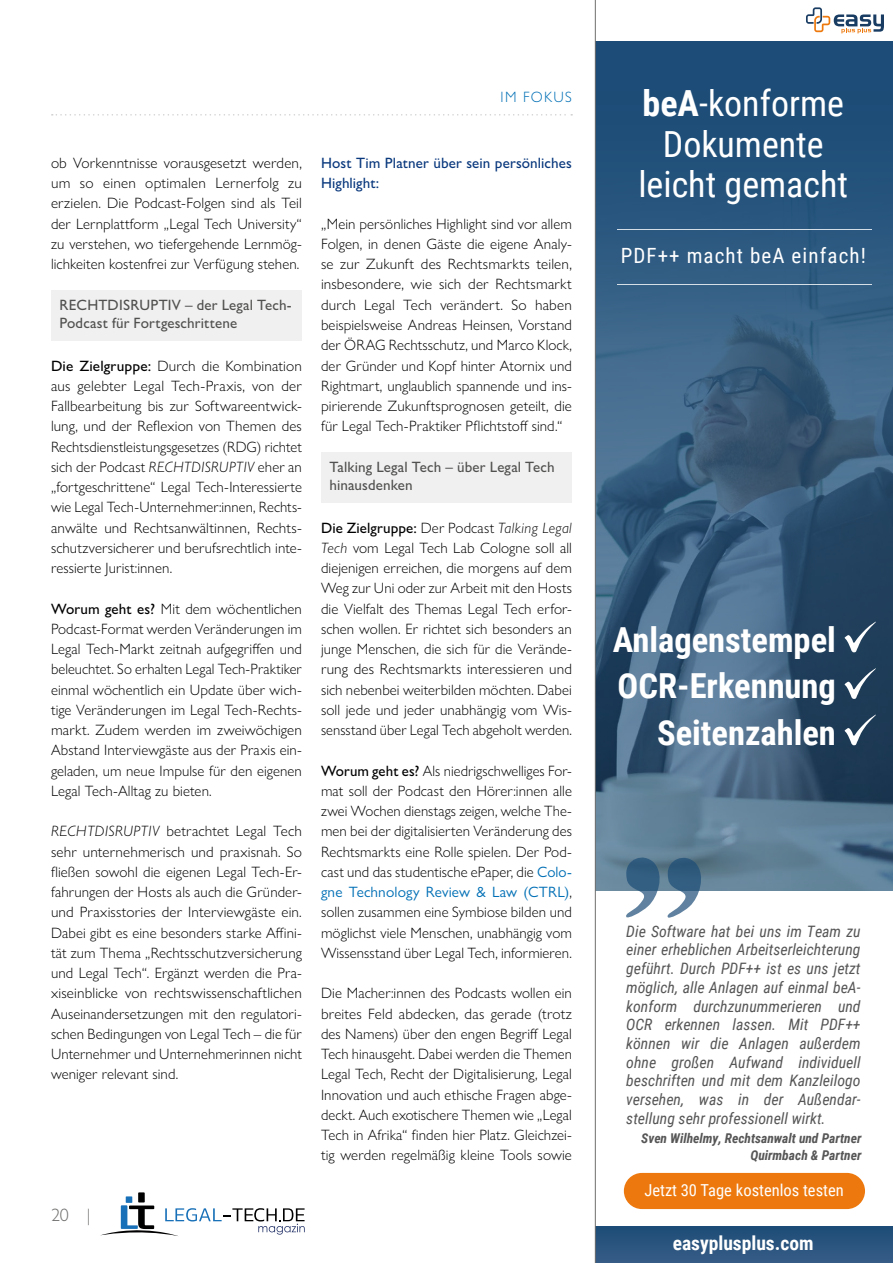
<style>
.page{position:relative;width:893px;height:1263px;background:#fff}
.page>*{position:absolute;margin:0;border:0;box-sizing:border-box;transform-origin:0 0}
.t1{font:36px/40.5px "Roboto Condensed";color:#fff;text-align:center}
.t2{font:700 34.5px/46.5px "Roboto Condensed";color:#fff;text-align:right}
.t3{font:21px "Roboto Condensed";letter-spacing:.055em;color:#fff}
.t4{font:700 19.5px "Roboto Condensed";color:#fff}
.t5{font:300 18px "Gill Sans Nova";color:#6f6f6e}
.t6{font:16.5px "Roboto Condensed";color:#fff}
.t7{font:italic 15.75px/18.8px "Roboto Condensed";color:#565656;text-align:justify}
.t8{font:300 15px/20.2px "Gill Sans Nova";letter-spacing:.005em;color:#000;text-align:justify}
.h2_ZwischenU{font:500 15px/18px "Gill Sans Nova";letter-spacing:.01em;color:#515150}
.h3_ZwischenU{font:500 15px/20.2px "Gill Sans Nova";letter-spacing:.005em;color:#09387d}
.t9{font:300 15px "Gill Sans Nova";color:#006fb5}
.t10{font:italic 700 13.5px/16.5px "Roboto Condensed";color:#565656;text-align:right}
.s1{font-weight:500}
.s2{font-style:italic}
.s3{font-weight:400;color:#006fb5}
.s4{font-weight:700}
</style>
<div class="page">
<svg style="left:100px;top:1193px;width:205px;height:43px"></svg>
<svg style="left:52px;top:114px;width:520px;height:2px"></svg>
<div style="left:51px;top:290px;width:251px;height:50px;background:#f0f0f0"></div>
<div style="left:321px;top:452px;width:251px;height:50px;background:#f0f0f0"></div>
<div style="left:595px;top:0;width:298px;height:1222px;background:#1c4d77;opacity:.5"></div>
<div style="left:595px;top:891px;width:298px;height:338px;background:#fff"></div>
<svg style="left:624px;top:852px;width:83px;height:66px"></svg>
<div style="left:595px;top:39px;width:298px;height:306px;background:linear-gradient(to bottom,#164773,#3a6487)"></div>
<div style="left:624px;top:1173px;width:241px;height:36px;background:#ed790e;border-radius:18px"></div>
<div style="left:595px;top:1226px;width:298px;height:37px;background:#2a547e"></div>
<hr style="left:617px;top:229px;width:254px;height:1px;background:#d4dde5">
<hr style="left:617px;top:284px;width:254px;height:1px;background:#d6dfe6">
<div style="left:595px;top:0;width:298px;height:40px;background:#fff"></div>
<svg style="left:806px;top:7px;width:78px;height:26px"></svg>
<svg style="left:844px;top:714px;width:32px;height:31px"></svg>
<svg style="left:844px;top:668px;width:32px;height:31px"></svg>
<svg style="left:844px;top:621px;width:32px;height:31px"></svg>
<hr style="left:595px;top:0;width:1px;height:1263px;background:#6f6f6e">
<p class="t9" style="left:501px;top:88px;width:42px">Im Fokus</p>
<p class="t8" style="left:51px;top:153px;width:252px">ob Vorkenntnisse vorausgesetzt werden, um so einen optimalen Lernerfolg zu erzielen. Die Podcast-Folgen sind als Teil der Lernplattform „Legal Tech University“ zu verstehen, wo tiefergehende Lernmög&shy;lichkeiten kostenfrei zur Verfügung stehen.</p>
<p class="h2_ZwischenU" style="left:60px;top:295px;width:234px">RECHTDISRUPTIV – der Legal Tech-<br>Podcast für Fortgeschrittene</p>
<p class="t8" style="left:51px;top:355px;width:252px"><span class="s1">Die Zielgruppe:</span> Durch die Kombination aus gelebter Legal Tech-Praxis, von der Fallbearbeitung bis zur Softwareentwick&shy;lung, und der Reflexion von Themen des Rechtsdienstleistungsgesetzes (RDG) richtet sich der Podcast <span class="s2">RECHTDISRUPTIV</span> eher an „fortgeschrittene“ Legal Tech-Interessierte wie Legal Tech-Unternehmer:innen, Rechts&shy;anwälte und Rechtsanwältinnen, Rechts&shy;schutzversicherer und berufsrechtlich inte&shy;ressierte Jurist:innen.</p>
<p class="t8" style="left:51px;top:598px;width:252px"><span class="s1">Worum geht es?</span> Mit dem wöchentlichen Podcast-Format werden Veränderungen im Legal Tech-Markt zeitnah aufgegriffen und beleuchtet. So erhalten Legal Tech-Praktiker einmal wöchentlich ein Update über wich&shy;tige Veränderungen im Legal Tech-Rechts&shy;markt. Zudem werden im zweiwöchigen Abstand Interviewgäste aus der Praxis ein&shy;geladen, um neue Impulse für den eigenen Legal Tech-Alltag zu bieten.</p>
<p class="t8" style="left:51px;top:821px;width:252px"><span class="s2">RECHTDISRUPTIV</span> betrachtet Legal Tech sehr unternehmerisch und praxisnah. So fließen sowohl die eigenen Legal Tech-Er&shy;fahrungen der Hosts als auch die Gründer&shy;und Praxisstories der Interviewgäste ein.<br>Dabei gibt es eine besonders starke Affini&shy;tät zum Thema „Rechtsschutzversicherung und Legal Tech“. Ergänzt werden die Pra&shy;xiseinblicke von rechtswissenschaftlichen Auseinandersetzungen mit den regulatori&shy;schen Bedingungen von Legal Tech – die für Unternehmer und Unternehmerinnen nicht weniger relevant sind.</p>
<p class="t5" style="left:51px;top:1204px;width:41px">20 |</p>
<p class="h3_ZwischenU" style="left:321px;top:153px;width:252px">Host Tim Platner über sein persönliches<br>Highlight:</p>
<p class="t8" style="left:321px;top:213px;width:252px">„Mein persönliches Highlight sind vor allem Folgen, in denen Gäste die eigene Analy&shy;se zur Zukunft des Rechtsmarkts teilen, insbesondere, wie sich der Rechtsmarkt durch Legal Tech verändert. So haben beispielsweise Andreas Heinsen, Vorstand der ÖRAG Rechtsschutz, und Marco Klock, der Gründer und Kopf hinter Atornix und Rightmart, unglaublich spannende und ins&shy;pirierende Zukunftsprognosen geteilt, die für Legal Tech-Praktiker Pflichtstoff sind.“</p>
<p class="h2_ZwischenU" style="left:330px;top:457px;width:227px">Talking Legal Tech – über Legal Tech hinausdenken</p>
<p class="t8" style="left:321px;top:517px;width:252px"><span class="s1">Die Zielgruppe:</span> Der Podcast <span class="s2">Talking Legal Tech</span> vom Legal Tech Lab Cologne soll all diejenigen erreichen, die morgens auf dem Weg zur Uni oder zur Arbeit mit den Hosts die Vielfalt des Themas Legal Tech erfor&shy;schen wollen. Er richtet sich besonders an junge Menschen, die sich für die Verände&shy;rung des Rechtsmarkts interessieren und sich nebenbei weiterbilden möchten. Dabei soll jede und jeder unabhängig vom Wis&shy;sensstand über Legal Tech abgeholt werden.</p>
<p class="t8" style="left:321px;top:760px;width:252px"><span class="s1">Worum geht es?</span> Als niedrigschwelliges For&shy;mat soll der Podcast den Hörer:innen alle zwei Wochen dienstags zeigen, welche The&shy;men bei der digitalisierten Veränderung des Rechtsmarkts eine Rolle spielen. Der Pod&shy;cast und das studentische ePaper, die <span class="s3">Colo&shy;gne Technology Review &amp; Law (CTRL)</span>, sollen zusammen eine Symbiose bilden und möglichst viele Menschen, unabhängig vom Wissensstand über Legal Tech, informieren.</p>
<p class="t8" style="left:321px;top:983px;width:252px">Die Macher:innen des Podcasts wollen ein breites Feld abdecken, das gerade (trotz des Namens) über den engen Begriff Legal Tech hinausgeht. Dabei werden die Themen Legal Tech, Recht der Digitalisierung, Legal Innovation und auch ethische Fragen abge&shy;deckt. Auch exotischere Themen wie „Legal Tech in Afrika“ finden hier Platz. Gleichzei&shy;tig werden regelmäßig kleine Tools sowie</p>
<p class="t1" style="left:638px;top:82px;width:211px"><span class="s4">beA</span>-konforme<br>Dokumente leicht gemacht</p>
<p class="t3" style="left:621px;top:241px;width:247px">PDF++ macht beA einfach!</p>
<p class="t2" style="left:613px;top:615px;width:225px">Anlagenstempel<br>OCR-Erkennung<br>Seitenzahlen</p>
<p class="t7" style="left:626px;top:921px;width:236px">Die Software hat bei uns im Team zu einer erheblichen Arbeitserleichterung geführt. Durch PDF++ ist es uns jetzt möglich, alle Anlagen auf einmal beA&shy;konform durchzunummerieren und OCR erkennen lassen. Mit PDF++ können wir die Anlagen außerdem ohne großen Aufwand individuell beschriften und mit dem Kanzleilogo versehen, was in der Außendar&shy;stellung sehr professionell wirkt.</p>
<p class="t10" style="left:641px;top:1130px;width:222px">Sven Wilhelmy, Rechtsanwalt und Partner<br>Quirmbach &amp; Partner</p>
<p class="t6" style="left:644px;top:1178px;width:201px">Jetzt 30 Tage kostenlos testen</p>
<p class="t4" style="left:673px;top:1229px;width:142px">easyplusplus.com</p>
</div>
